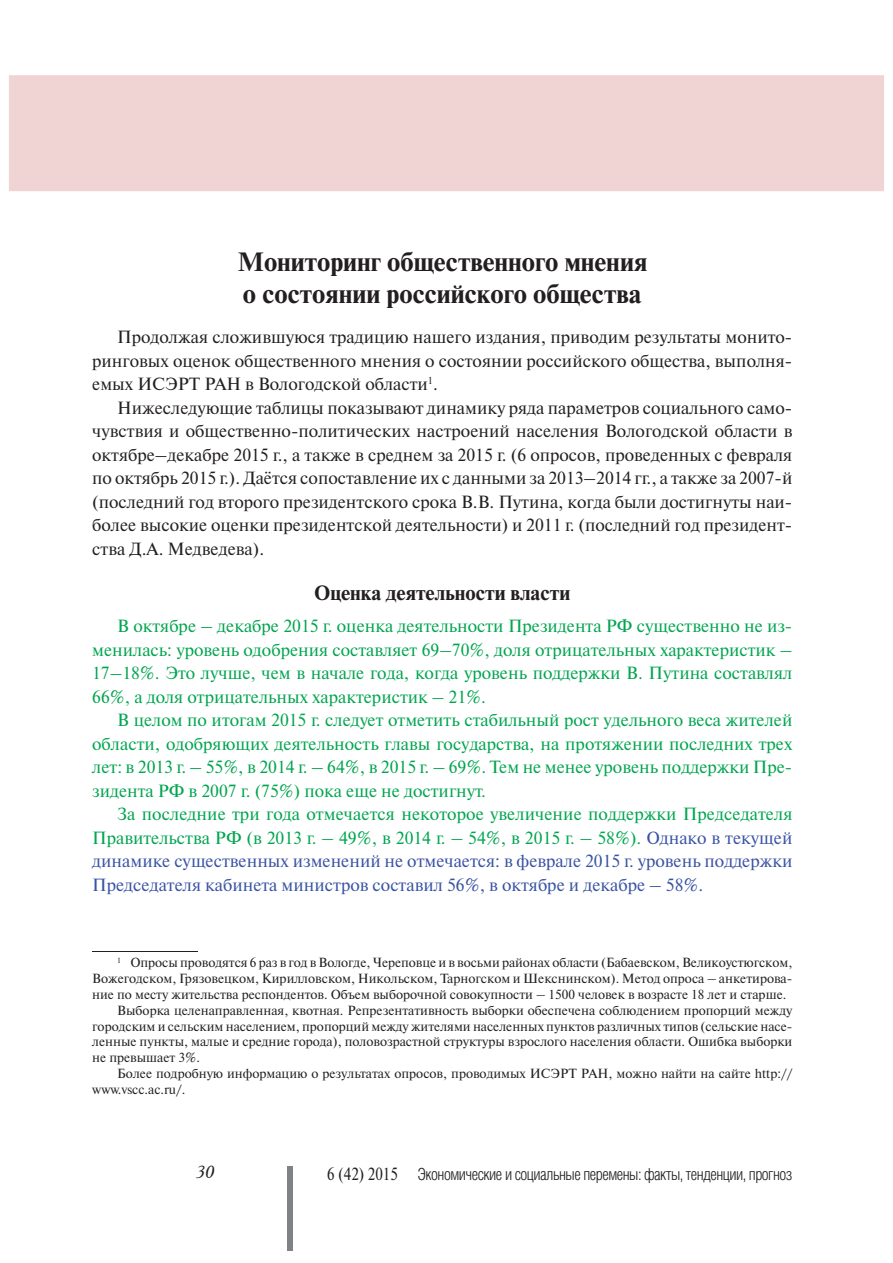
<style>
.page{position:relative;width:893px;height:1263px;background:#fff}
.page>*{position:absolute;margin:0;border:0;box-sizing:border-box;transform-origin:0 0}
.t1{font:700 26.4px/31.8px "Newton C";color:#231f20}
.t2{font:700 20.55px "Newton C";color:#231f20}
.t3{font:17.7px/23.5px "Newton C";color:#231f20;text-align:justify}
.t4{font:17.7px/23.5px "Newton C";color:#00a54f;text-align:justify}
.t5{font:17.7px/23.5px "Newton C";color:#3853a3;text-align:justify}
.t6{font:italic 17.7px "Academy";color:#231f20}
.t7{font:300 16.65px "Helios Cond";letter-spacing:-.03em;color:#231f20}
.t8{font:13.2px "Newton C";color:#231f20}
.s1{color:#00a54f}
.s2{font-family:"Newton C";font-weight:400;font-size:17.7px}
</style>
<div class="page">
<div style="left:9px;top:75px;width:875px;height:116px;background:#f0d4d4"></div>
<hr style="left:92px;top:951px;width:106px;height:1px;background:#231f20">
<div style="left:287px;top:1166px;width:6px;height:84px;background:#808285"></div>
<h1 class="t1" style="left:237px;top:248px;width:411px">Мониторинг общественного мнения о состоянии российского общества</h1>
<h3 class="t3" style="left:92px;top:327px;width:702px;text-indent:25px">Продолжая сложившуюся традицию нашего издания, приводим результаты монито&shy;ринговых оценок общественного мнения о состоянии российского общества, выполня&shy;емых ИСЭРТ РАН в Вологодской области<sup>1</sup>.</h3>
<p class="t3" style="left:92px;top:397px;width:702px;text-indent:25px">Нижеследующие таблицы показывают динамику ряда параметров социального само&shy;чувствия и общественно-политических настроений населения Вологодской области в октябре–декабре 2015 г., а также в среднем за 2015 г. (6 опросов, проведенных с февраля по октябрь 2015 г.). Даётся сопоставление их с данными за 2013–2014 гг., а также за 2007-й (последний год второго президентского срока В.В. Путина, когда были достигнуты наи&shy;более высокие оценки президентской деятельности) и 2011 г. (последний год президент&shy;ства Д.А. Медведева).</p>
<h2 class="t2" style="left:314px;top:585px;width:258px">Оценка деятельности власти</h2>
<p class="t4" style="left:92px;top:616px;width:702px;text-indent:25px">В октябре – декабре 2015 г. оценка деятельности Президента РФ существенно не из&shy;менилась: уровень одобрения составляет 69–70%, доля отрицательных характеристик – 17–18%. Это лучше, чем в начале года, когда уровень поддержки В. Путина составлял 66%, а доля отрицательных характеристик – 21%.</p>
<p class="t4" style="left:92px;top:710px;width:702px;text-indent:25px">В целом по итогам 2015 г. следует отметить стабильный рост удельного веса жителей области, одобряющих деятельность главы государства, на протяжении последних трех лет: в 2013 г. – 55%, в 2014 г. – 64%, в 2015 г. – 69%. Тем не менее уровень поддержки Пре&shy;зидента РФ в 2007 г. (75%) пока еще не достигнут.</p>
<p class="t5" style="left:92px;top:804px;width:702px;text-indent:25px"><span class="s1">За последние три года отмечается некоторое увеличение поддержки Председателя Правительства РФ (в 2013 г. – 49%, в 2014 г. – 54%, в 2015 г. – 58%).</span> Однако в текущей динамике существенных изменений не отмечается: в феврале 2015 г. уровень поддержки Председателя кабинета министров составил 56%, в октябре и декабре – 58%.</p>
<p class="t8" style="left:117px;top:958px;width:677px"><sup>1</sup> Опросы проводятся 6 раз в год в Вологде, Череповце и в восьми районах области (Бабаевском, Великоустюгском,</p>
<p class="t8" style="left:92px;top:974px;width:702px">Вожегодском, Грязовецком, Кирилловском, Никольском, Тарногском и Шекснинском). Метод опроса – анкетирова-</p>
<p class="t8" style="left:92px;top:990px;width:696px">ние по месту жительства респондентов. Объем выборочной совокупности – 1500 человек в возрасте 18 лет и старше.</p>
<p class="t8" style="left:117px;top:1005px;width:677px">Выборка целенаправленная, квотная. Репрезентативность выборки обеспечена соблюдением пропорций между</p>
<p class="t8" style="left:92px;top:1021px;width:702px">городским и сельским населением, пропорций между жителями населенных пунктов различных типов (сельские насе-</p>
<p class="t8" style="left:92px;top:1037px;width:702px">ленные пункты, малые и средние города), половозрастной структуры взрослого населения области. Ошибка выборки</p>
<p class="t8" style="left:92px;top:1053px;width:109px">не превышает 3%.</p>
<p class="t8" style="left:117px;top:1069px;width:677px">Более подробную информацию о результатах опросов, проводимых ИСЭРТ РАН, можно найти на сайте http://</p>
<p class="t8" style="left:92px;top:1085px;width:95px">www.vscc.ac.ru/.</p>
<h3 class="t6" style="left:196px;top:1164px;width:20px">30</h3>
<p class="t7" style="left:327px;top:1168px;width:467px"><span class="s2">6 (42) 2015</span> Экономические и социальные перемены: факты, тенденции, прогноз</p>
</div>
